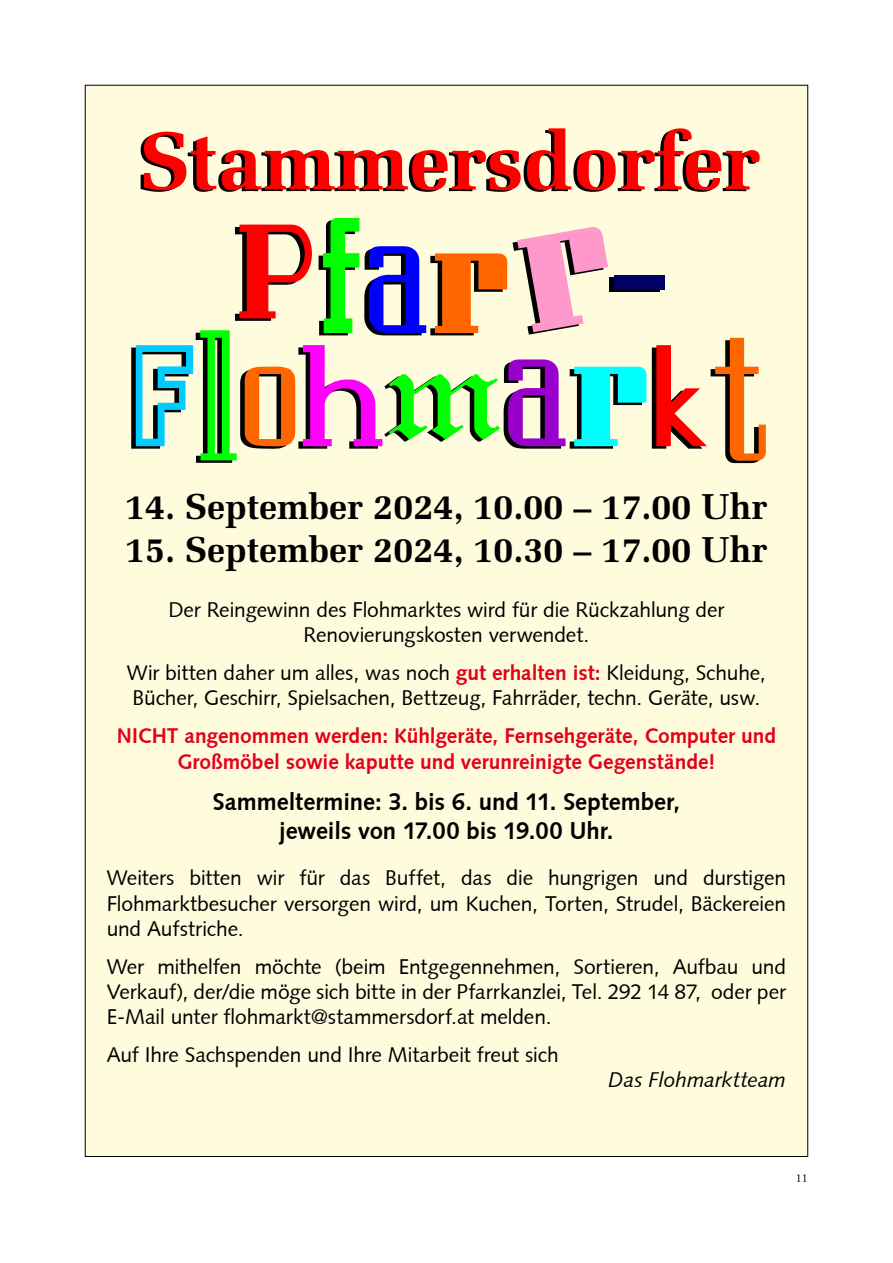
<style>
.page{position:relative;width:893px;height:1263px;background:#fff}
.page>*{position:absolute;margin:0;border:0;box-sizing:border-box;transform-origin:0 0}
.t1{font:700 36px "Melior";color:#000}
.t2{font:700 24px/28.8px "Syntax";letter-spacing:-.005em;color:#000;text-align:center}
.t3{font:21px/25.2px "Syntax Roman";letter-spacing:-.005em;color:#000;text-align:justify}
.t4{font:700 21px/25.2px "Syntax";color:#e2001a;text-align:center}
.t5{font:italic 21px "Syntax";letter-spacing:-.005em;color:#000}
.t6{font:12px "Adobe Garamond Pro";color:#000}
.s1{font-family:"Syntax";font-weight:700;color:#e2001a}
</style>
<div class="page">
<div style="left:85px;top:85px;width:723px;height:1071px;background:#fffcde"></div>
<svg style="left:141px;top:128px;width:619px;height:64px"></svg>
<svg style="left:131px;top:218px;width:635px;height:245px"></svg>
<h1 class="t1" style="left:125px;top:484px;width:644px">14. September 2024, 10.00 – 17.00 Uhr</h1>
<h1 class="t1" style="left:125px;top:527px;width:644px">15. September 2024, 10.30 – 17.00 Uhr</h1>
<p class="t3" style="left:168px;top:597px;width:557px;text-align:center">Der Reingewinn des Flohmarktes wird für die Rückzahlung der<br>Renovierungskosten verwendet.</p>
<p class="t3" style="left:127px;top:660px;width:640px">Wir bitten daher um alles, was noch <span class="s1">gut erhalten ist:</span> Kleidung, Schuhe,<br>Bücher, Geschirr, Spielsachen, Bettzeug, Fahrräder, techn. Geräte, usw.</p>
<p class="t4" style="left:117px;top:724px;width:661px">NICHT angenommen werden: Kühlgeräte, Fernsehgeräte, Computer und<br>Großmöbel sowie kaputte und verunreinigte Gegenstände!</p>
<p class="t2" style="left:213px;top:787px;width:469px">Sammeltermine: 3. bis 6. und 11. September, jeweils von 17.00 bis 19.00 Uhr.</p>
<p class="t3" style="left:107px;top:865px;width:681px">Weiters bitten wir für das Buffet, das die hungrigen und durstigen Flohmarktbesucher versorgen wird, um Kuchen, Torten, Strudel, Bäckereien und Aufstriche.</p>
<p class="t3" style="left:107px;top:954px;width:681px">Wer mithelfen möchte (beim Entgegennehmen, Sortieren, Aufbau und Verkauf), der/die möge sich bitte in der Pfarrkanzlei, Tel. 292 14 87, oder per E-Mail unter flohmarkt@stammersdorf.at melden.</p>
<p class="t3" style="left:107px;top:1042px;width:453px">Auf Ihre Sachspenden und Ihre Mitarbeit freut sich</p>
<p class="t5" style="left:609px;top:1068px;width:179px">Das Flohmarktteam</p>
<p class="t6" style="left:796px;top:1171px;width:13px">11</p>
</div>
